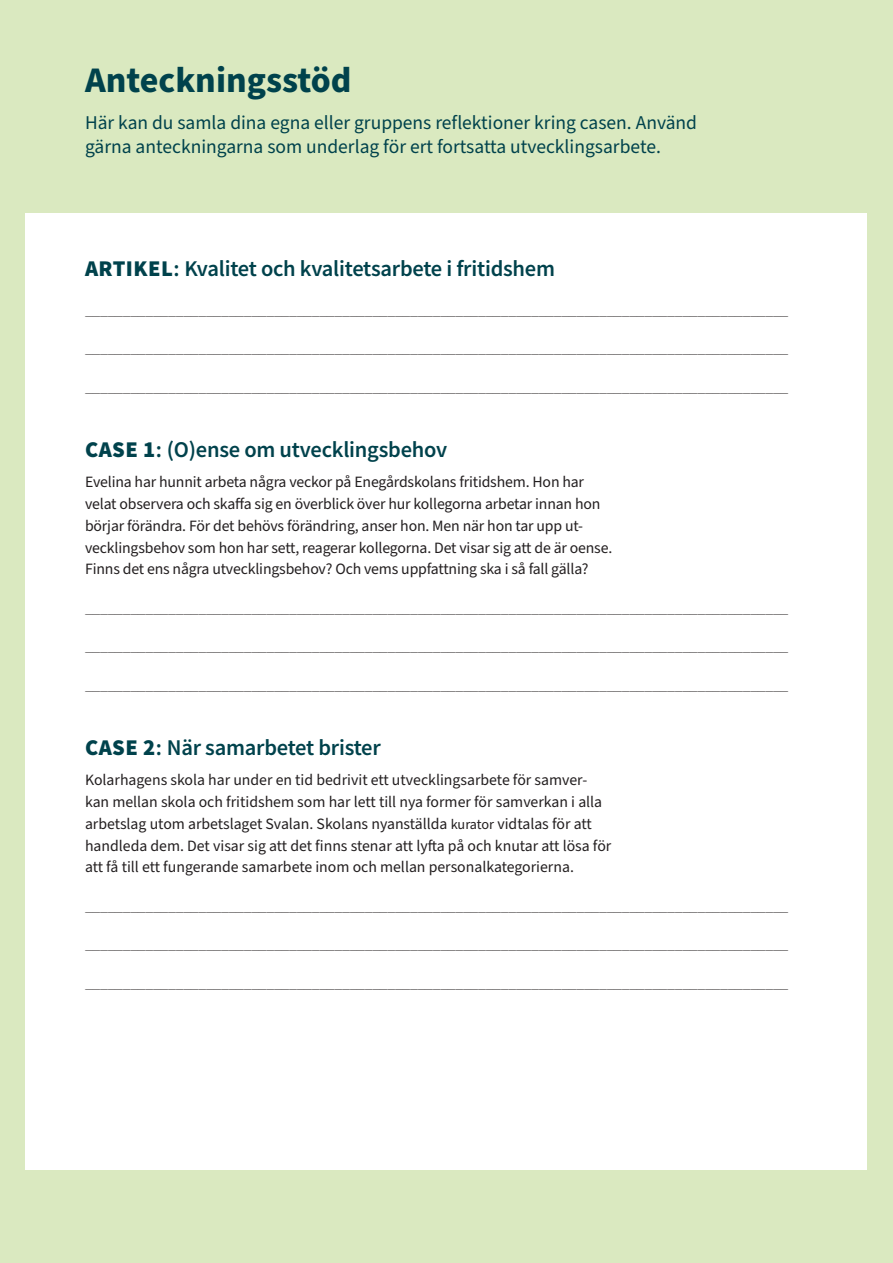
<style>
.page{position:relative;width:893px;height:1263px;background:#dae9c0}
.page>*{position:absolute;margin:0;border:0;box-sizing:border-box;transform-origin:0 0}
.t1{font:700 36px "Source Sans Pro";color:#00424c}
.t2{font:600 22.5px "Source Sans Pro";letter-spacing:-.01em;color:#00424c}
.t3{font:19.5px/24px "Source Sans Pro";color:#00424c}
.t4{font:200 15.75px "Source Sans Pro";color:#231f20}
.t5{font:15.75px/21.8px "Source Sans Pro";letter-spacing:-.01em;color:#231f20}
.s1{font-weight:900}
.s2{font-size:14.25px}
</style>
<div class="page">
<div style="left:26px;top:213px;width:841px;height:956px;background:#fff"></div>
<h1 class="t1" style="left:85px;top:56px;width:268px">Anteckningsstöd</h1>
<h2 class="t3" style="left:85px;top:111px;width:614px">Här kan du samla dina egna eller gruppens reflektioner kring casen. Använd gärna anteckningarna som underlag för ert fortsatta utvecklingsarbete.</h2>
<p class="t2" style="left:85px;top:254px;width:472px"><span class="s1">ARTIKEL</span>: Kvalitet och kvalitetsarbete i fritidshem</p>
<p class="t4" style="left:85px;top:300px;width:705px">_____________________________________________________________________________________________</p>
<p class="t4" style="left:85px;top:339px;width:705px">_____________________________________________________________________________________________</p>
<p class="t4" style="left:85px;top:377px;width:705px">_____________________________________________________________________________________________</p>
<h3 class="t2" style="left:85px;top:435px;width:364px"><span class="s1">CASE 1</span>: (O)ense om utvecklingsbehov</h3>
<p class="t5" style="left:85px;top:472px;width:529px">Evelina har hunnit arbeta några veckor på Enegårdskolans fritidshem. Hon har velat observera och skafa sig en överblick över hur kollegorna arbetar innan hon börjar förändra. För det behövs förändring, anser hon. Men när hon tar upp ut&shy;vecklingsbehov som hon har sett, reagerar kollegorna. Det visar sig att de är oense.<br>Finns det ens några utvecklingsbehov? Och vems uppfattning ska i så fall gälla?</p>
<p class="t4" style="left:85px;top:598px;width:705px">_____________________________________________________________________________________________</p>
<p class="t4" style="left:85px;top:637px;width:705px">_____________________________________________________________________________________________</p>
<p class="t4" style="left:85px;top:675px;width:705px">_____________________________________________________________________________________________</p>
<h3 class="t2" style="left:85px;top:733px;width:297px"><span class="s1">CASE 2</span>: När samarbetet brister</h3>
<p class="t5" style="left:85px;top:770px;width:528px">Kolarhagens skola har under en tid bedrivit ett utvecklingsarbete för samver&shy;kan mellan skola och fritidshem som har lett till nya former för samverkan i alla arbetslag utom arbetslaget Svalan. Skolans nyanställda <span class="s2">kurator</span> vidtalas för att handleda dem. Det visar sig att det finns stenar att lyfa på och knutar att lösa för att få till ett fungerande samarbete inom och mellan personalkategorierna.</p>
<p class="t4" style="left:85px;top:896px;width:705px">_____________________________________________________________________________________________</p>
<p class="t4" style="left:85px;top:935px;width:705px">_____________________________________________________________________________________________</p>
<p class="t4" style="left:85px;top:973px;width:705px">_____________________________________________________________________________________________</p>
</div>
